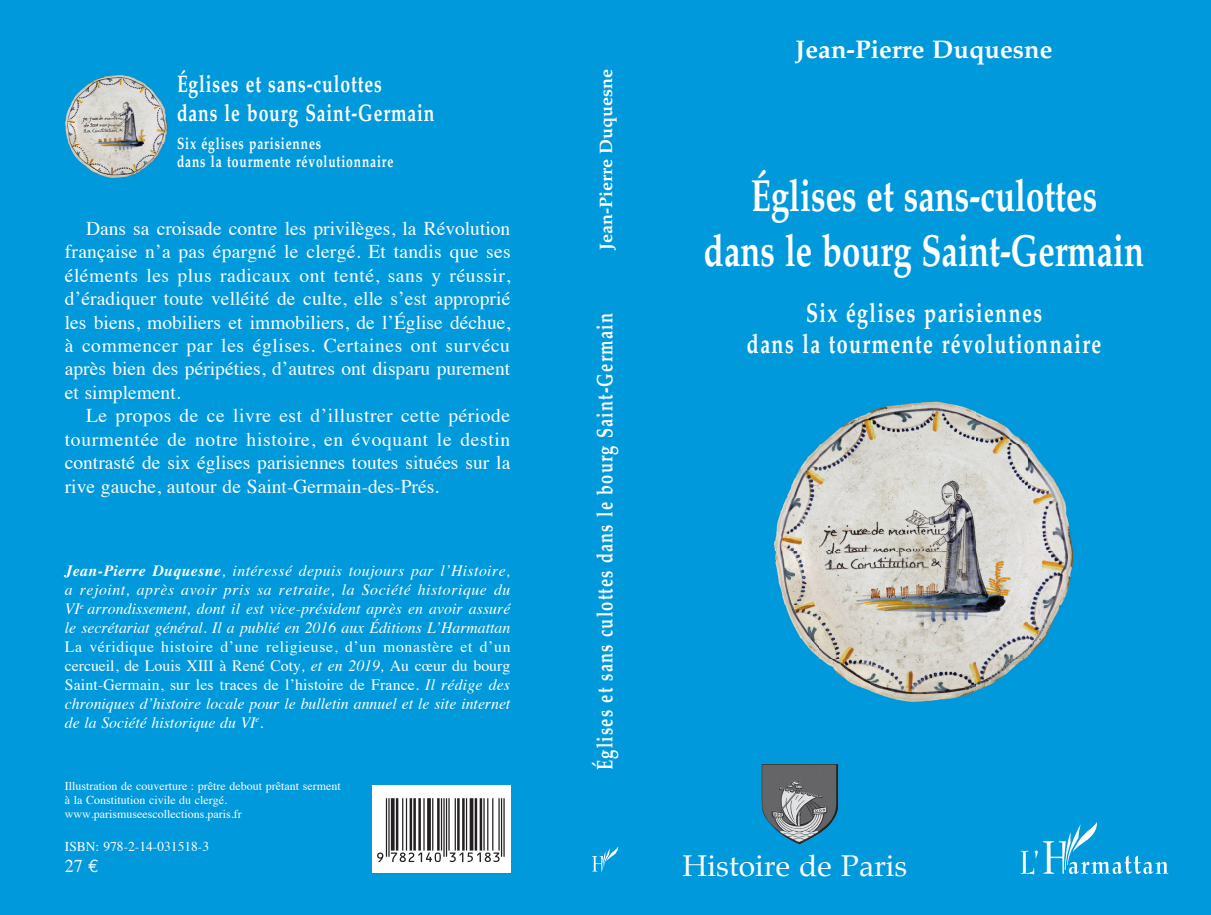
<style>
.page{position:relative;width:1211px;height:915px;background:#fff}
.page>*{position:absolute;margin:0;border:0;box-sizing:border-box;transform-origin:0 0}
.t1{font:700 45px/55.5px "Palatino";color:#fff;text-align:center;scale:.73 1}
.t2{font:30px "Palatino";color:#fff}
.t3{font:700 27px/31.5px "Palatino";letter-spacing:.07em;color:#fff;text-align:center;scale:.73 1}
.t4{font:700 25.5px "Palatino";color:#fff}
.t5{font:700 24px/28.5px "Palatino";letter-spacing:.05em;color:#fff;scale:.73 1}
.t6{font:700 22.5px "Palatino";letter-spacing:.07em;color:#fff;scale:.73 1}
.t7{font:19.5px/23.4px "Times";color:#fff;text-align:justify}
.t8{font:700 18px "Palatino";color:#fff}
.t9{font:18px "Times";color:#fff}
.t10{font:700 16.5px/18px "Palatino";letter-spacing:.07em;color:#fff;scale:.73 1}
.t11{font:15.75px/18.9px "Times";letter-spacing:.01em;color:#fff;text-align:justify}
.t12{font:italic 15.75px/18.9px "Times";color:#fff;text-align:justify}
.t13{font:13.5px "Times";color:#fff}
.t14{font:12px/14.4px "Times";color:#fff}
.s1{font-weight:700}
.s2{font-style:italic}
.s3{font-family:"Euro Mono"}
</style>
<div class="page">
<div style="left:0;top:0;width:1211px;height:914px;background:#0099dc"></div>
<svg style="left:1020px;top:822px;width:149px;height:53px"></svg>
<svg style="left:592px;top:847px;width:27px;height:24px"></svg>
<img style="left:762px;top:763px;width:76px;height:81px">
<img style="left:65px;top:75px;width:103px;height:103px">
<svg style="left:372px;top:785px;width:139px;height:87px;background:#f3f3f3"></svg>
<img style="left:774px;top:401px;width:300px;height:301px">
<hr style="left:503px;top:797px;width:2px;height:59px;background:#231f20">
<hr style="left:501px;top:797px;width:1px;height:59px;background:#231f20">
<hr style="left:498px;top:797px;width:2px;height:53px;background:#231f20">
<hr style="left:492px;top:797px;width:1px;height:53px;background:#231f20">
<hr style="left:487px;top:797px;width:1px;height:53px;background:#231f20">
<hr style="left:483px;top:797px;width:2px;height:53px;background:#231f20">
<hr style="left:480px;top:797px;width:2px;height:53px;background:#231f20">
<hr style="left:475px;top:797px;width:2px;height:53px;background:#231f20">
<hr style="left:470px;top:797px;width:3px;height:53px;background:#231f20">
<hr style="left:466px;top:797px;width:1px;height:53px;background:#231f20">
<hr style="left:462px;top:797px;width:3px;height:53px;background:#231f20">
<hr style="left:457px;top:797px;width:3px;height:53px;background:#231f20">
<hr style="left:455px;top:797px;width:1px;height:53px;background:#231f20">
<hr style="left:448px;top:797px;width:2px;height:53px;background:#231f20">
<hr style="left:446px;top:797px;width:1px;height:59px;background:#231f20">
<hr style="left:443px;top:797px;width:2px;height:59px;background:#231f20">
<hr style="left:441px;top:797px;width:1px;height:53px;background:#231f20">
<hr style="left:437px;top:797px;width:3px;height:53px;background:#231f20">
<hr style="left:432px;top:797px;width:1px;height:53px;background:#231f20">
<svg style="left:427px;top:797px;width:4px;height:53px"></svg>
<hr style="left:423px;top:797px;width:2px;height:53px;background:#231f20">
<hr style="left:418px;top:797px;width:3px;height:53px;background:#231f20">
<hr style="left:413px;top:797px;width:3px;height:53px;background:#231f20">
<hr style="left:410px;top:797px;width:2px;height:53px;background:#231f20">
<hr style="left:406px;top:797px;width:1px;height:53px;background:#231f20">
<hr style="left:402px;top:797px;width:1px;height:53px;background:#231f20">
<hr style="left:396px;top:797px;width:2px;height:53px;background:#231f20">
<svg style="left:391px;top:797px;width:4px;height:53px"></svg>
<hr style="left:388px;top:797px;width:2px;height:59px;background:#231f20">
<hr style="left:386px;top:797px;width:1px;height:59px;background:#231f20">
<svg style="left:377px;top:852px;width:122px;height:9px"></svg>
<p class="t5" style="left:177px;top:70px;width:354px">Églises et sans-culottes<br>dans le bourg Saint-Germain</p>
<p class="t10" style="left:177px;top:135px;width:298px">Six églises parisiennes<br>dans la tourmente révolutionnaire</p>
<p class="t7" style="left:65px;top:215px;width:447px;text-indent:21px">Dans sa croisade contre les privilèges, la Révolution française n’a pas épargné le clergé. Et tandis que ses éléments les plus radicaux ont tenté, sans y réussir, d’éradiquer toute velléité de culte, elle s’est approprié les biens, mobiliers et immobiliers, de l’Église déchue, à commencer par les églises. Certaines ont survécu après bien des péripéties, d’autres ont disparu purement et simplement.</p>
<p class="t7" style="left:65px;top:402px;width:447px;text-indent:21px">Le propos de ce livre est d’illustrer cette période tourmentée de notre histoire, en évoquant le destin contrasté de six églises parisiennes toutes situées sur la rive gauche, autour de Saint-Germain-des-Prés.</p>
<p class="t12" style="left:65px;top:560px;width:447px"><span class="s1">Jean-Pierre Duquesne</span>, intéressé depuis toujours par l’Histoire, a rejoint, après avoir pris sa retraite, la Société historique du VI<sup>e</sup> arrondissement, dont il est vice-président après en avoir assuré le secrétariat général. Il a publié en 2016 aux Éditions L’Harmattan</p>
<p class="t11" style="left:65px;top:635px;width:447px">La véridique histoire d’une religieuse, d’un monastère et d’un cercueil, de Louis XIII à René Coty<span class="s2">, et en 2019,</span> Au cœur du bourg Saint-Germain, sur les traces de l’histoire de France<span class="s2">. Il rédige des chroniques d’histoire locale pour le bulletin annuel et le site internet de la Société historique du VI</span><sup>e</sup><span class="s2">.</span></p>
<p class="t14" style="left:65px;top:777px;width:277px">Illustration de couverture : prêtre debout prêtant serment à la Constitution civile du clergé. www.parismuseescollections.paris.fr</p>
<p class="t13" style="left:65px;top:833px;width:146px">ISBN: 978-2-14-031518-3</p>
<p class="t9" style="left:65px;top:849px;width:36px">27 <span class="s3">€</span></p>
<p class="t8" style="left:596px;top:250px;width:183px;rotate:-90deg">Jean-Pierre Duquesne</p>
<p class="t6" style="left:592px;top:769px;width:626px;rotate:-90deg">Églises et sans culottes dans le bourg Saint-Germain</p>
<h3 class="t4" style="left:795px;top:34px;width:258px">Jean-Pierre Duquesne</h3>
<h1 class="t1" style="left:704px;top:168px;width:604px">Églises et sans-culottes<br>dans le bourg Saint-Germain</h1>
<h3 class="t3" style="left:747px;top:297px;width:487px">Six églises parisiennes<br>dans la tourmente révolutionnaire</h3>
<h2 class="t2" style="left:682px;top:840px;width:226px">Histoire de Paris</h2>
</div>
